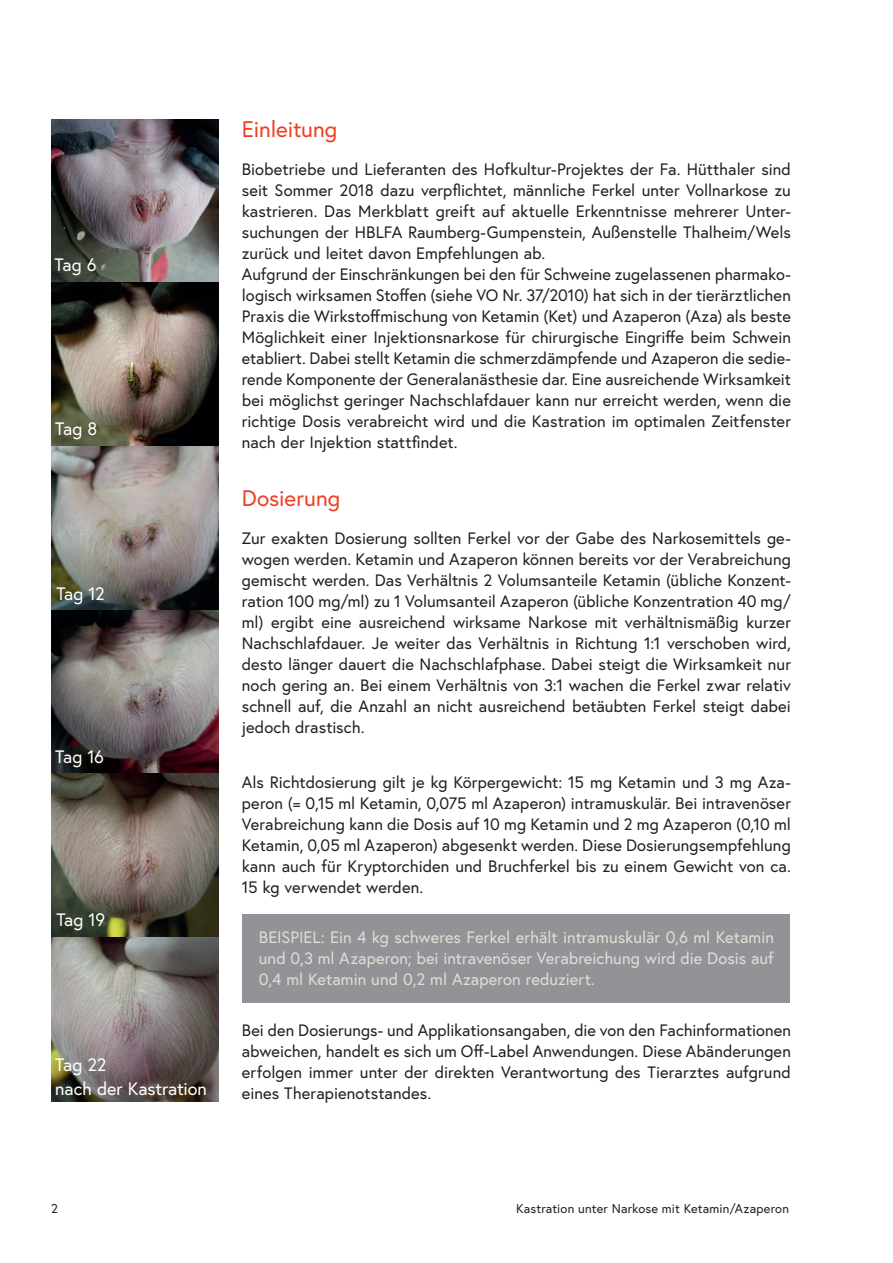
<style>
.page{position:relative;width:893px;height:1263px;background:#fff}
.page>*{position:absolute;margin:0;border:0;box-sizing:border-box;transform-origin:0 0}
.t1{font:22.5px "Europa Austria";letter-spacing:-.005em;color:#ee4023}
.t2{font:18px/23.5px "Europa Austria";letter-spacing:-.01em;color:#fff}
.t3{font:16.5px/21px "Europa Austria";color:#231f20;text-align:justify}
.t4{font:16.5px/21px "Europa Austria";color:#e3ddd6;text-align:justify}
.t5{font:12.75px "Europa Austria";letter-spacing:.01em;color:#231f20}
</style>
<div class="page">
<img style="left:51px;top:119px;width:167px;height:982px">
<div style="left:242px;top:914px;width:547px;height:89px;background:#919396"></div>
<p class="t2" style="left:55px;top:253px;width:44px">Tag 6</p>
<p class="t2" style="left:55px;top:417px;width:44px">Tag 8</p>
<p class="t2" style="left:56px;top:581px;width:50px">Tag 12</p>
<p class="t2" style="left:55px;top:744px;width:50px">Tag 16</p>
<p class="t2" style="left:56px;top:908px;width:50px">Tag 19</p>
<p class="t2" style="left:55px;top:1053px;width:153px">Tag 22<br>nach der Kastration</p>
<h1 class="t1" style="left:242px;top:114px;width:97px">Einleitung</h1>
<p class="t3" style="left:242px;top:158px;width:551px;text-align:left">Biobetriebe und Lieferanten des Hofkultur-Projektes der Fa. Hütthaler sind seit Sommer 2018 dazu verpflichtet, männliche Ferkel unter Vollnarkose zu kastrieren. Das Merkblatt greift auf aktuelle Erkenntnisse mehrerer Unter&shy;suchungen der HBLFA Raumberg-Gumpenstein, Außenstelle Thalheim/Wels zurück und leitet davon Empfehlungen ab.<br>Aufgrund der Einschränkungen bei den für Schweine zugelassenen pharmako&shy;logisch wirksamen Stoffen (siehe VO Nr. 37/2010) hat sich in der tierärztlichen Praxis die Wirkstoffmischung von Ketamin (Ket) und Azaperon (Aza) als beste Möglichkeit einer Injektionsnarkose für chirurgische Eingriffe beim Schwein etabliert. Dabei stellt Ketamin die schmerzdämpfende und Azaperon die sedie&shy;rende Komponente der Generalanästhesie dar. Eine ausreichende Wirksamkeit bei möglichst geringer Nachschlafdauer kann nur erreicht werden, wenn die richtige Dosis verabreicht wird und die Kastration im optimalen Zeitfenster nach der Injektion stattfindet.</p>
<h1 class="t1" style="left:242px;top:483px;width:100px">Dosierung</h1>
<p class="t3" style="left:242px;top:527px;width:551px">Zur exakten Dosierung sollten Ferkel vor der Gabe des Narkosemittels ge&shy;wogen werden. Ketamin und Azaperon können bereits vor der Verabreichung gemischt werden. Das Verhältnis 2 Volumsanteile Ketamin (übliche Konzent&shy;ration 100 mg/ml) zu 1 Volumsanteil Azaperon (übliche Konzentration 40 mg/ ml) ergibt eine ausreichend wirksame Narkose mit verhältnismäßig kurzer Nachschlafdauer. Je weiter das Verhältnis in Richtung 1:1 verschoben wird, desto länger dauert die Nachschlafphase. Dabei steigt die Wirksamkeit nur noch gering an. Bei einem Verhältnis von 3:1 wachen die Ferkel zwar relativ schnell auf, die Anzahl an nicht ausreichend betäubten Ferkel steigt dabei jedoch drastisch.</p>
<p class="t3" style="left:242px;top:771px;width:551px">Als Richtdosierung gilt je kg Körpergewicht: 15 mg Ketamin und 3 mg Aza&shy;peron (= 0,15 ml Ketamin, 0,075 ml Azaperon) intramuskulär. Bei intravenöser Verabreichung kann die Dosis auf 10 mg Ketamin und 2 mg Azaperon (0,10 ml Ketamin, 0,05 ml Azaperon) abgesenkt werden. Diese Dosierungsempfehlung kann auch für Kryptorchiden und Bruchferkel bis zu einem Gewicht von ca.<br>15 kg verwendet werden.</p>
<p class="t4" style="left:259px;top:927px;width:517px">BEISPIEL: Ein 4 kg schweres Ferkel erhält intramuskulär 0,6 ml Ketamin und 0,3 ml Azaperon; bei intravenöser Verabreichung wird die Dosis auf 0,4 ml Ketamin und 0,2 ml Azaperon reduziert.</p>
<p class="t3" style="left:242px;top:1019px;width:551px">Bei den Dosierungs- und Applikationsangaben, die von den Fachinformationen abweichen, handelt es sich um Off-Label Anwendungen. Diese Abänderungen erfolgen immer unter der direkten Verantwortung des Tierarztes aufgrund eines Therapienotstandes.</p>
<p class="t5" style="left:51px;top:1200px;width:8px">2</p>
<p class="t5" style="left:516px;top:1200px;width:274px">Kastration unter Narkose mit Ketamin/Azaperon</p>
</div>
